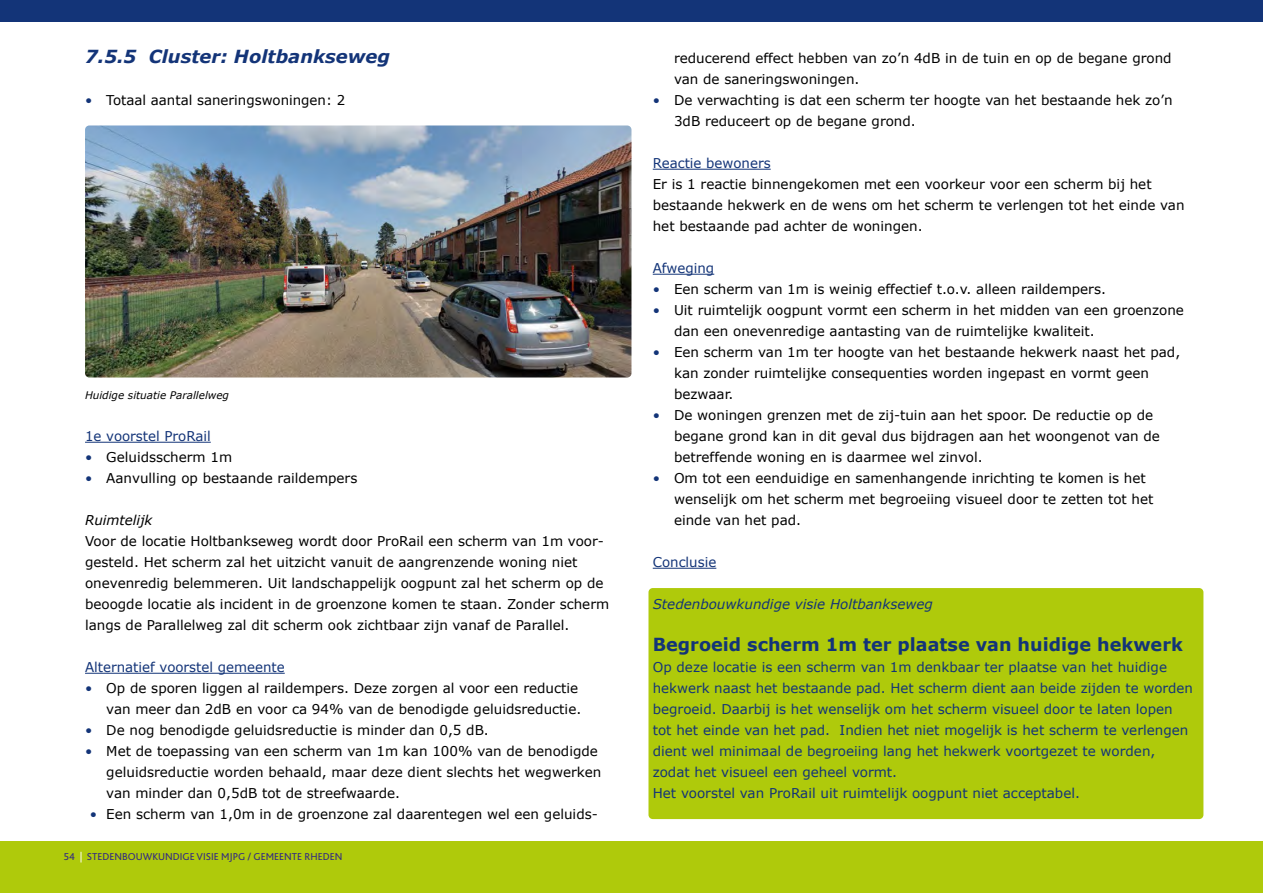
<style>
.page{position:relative;width:1263px;height:893px;background:#fff}
.page>*{position:absolute;margin:0;border:0;box-sizing:border-box;transform-origin:0 0}
.t1{font:700 18px "Verdana";color:#133478}
.t2{font:italic 700 18px "Verdana";color:#133478}
.t3{font:13.5px/21px "Verdana";color:#000}
.t4{font:13.5px/21px "Verdana";color:#133478}
.t5{font:italic 13.5px "Verdana";color:#133478}
.t6{font:italic 13.5px "Verdana";color:#000}
.t7{font:10.5px "Bliss 2";color:#312783}
.t8{font:italic 10.5px "Verdana";color:#000}
.s1{color:#133478}
.s2{color:#fff}
</style>
<div class="page">
<div style="left:648px;top:588px;width:555px;height:231px;background:#afca0b;border-radius:4px"></div>
<div style="left:0;top:842px;width:1263px;height:51px;background:#afca0b"></div>
<div style="left:0;top:0;width:1263px;height:21px;background:#133478"></div>
<hr style="left:85px;top:442px;width:126px;height:1px;background:#133478">
<hr style="left:85px;top:673px;width:200px;height:1px;background:#133478">
<hr style="left:653px;top:169px;width:118px;height:1px;background:#133478">
<hr style="left:653px;top:274px;width:61px;height:1px;background:#133478">
<hr style="left:653px;top:568px;width:63px;height:1px;background:#133478">
<img style="left:85px;top:125px;width:546px;height:252px">
<h1 class="t2" style="left:85px;top:45px;width:306px">7.5.5 Cluster: Holtbankseweg</h1>
<p class="t3" style="left:85px;top:89px;width:262px"><span class="s1">•</span> Totaal aantal saneringswoningen: 2</p>
<p class="t8" style="left:85px;top:389px;width:145px">Huidige situatie Parallelweg</p>
<p class="t4" style="left:85px;top:425px;width:127px">1e voorstel ProRail</p>
<p class="t3" style="left:85px;top:446px;width:149px"><span class="s1">•</span> Geluidsscherm 1m</p>
<p class="t3" style="left:85px;top:467px;width:274px"><span class="s1">•</span> Aanvulling op bestaande raildempers</p>
<p class="t6" style="left:85px;top:512px;width:69px">Ruimtelijk</p>
<p class="t3" style="left:85px;top:530px;width:526px">Voor de locatie Holtbankseweg wordt door ProRail een scherm van 1m voor&shy;gesteld. Het scherm zal het uitzicht vanuit de aangrenzende woning niet onevenredig belemmeren. Uit landschappelijk oogpunt zal het scherm op de beoogde locatie als incident in de groenzone komen te staan. Zonder scherm langs de Parallelweg zal dit scherm ook zichtbaar zijn vanaf de Parallel.</p>
<p class="t4" style="left:85px;top:656px;width:201px">Alternatief voorstel gemeente</p>
<p class="t3" style="left:85px;top:677px;width:498px;text-align:right"><span class="s1">•</span> Op de sporen liggen al raildempers. Deze zorgen al voor een reductie van meer dan 2dB en voor ca 94% van de benodigde geluidsreductie.</p>
<p class="t3" style="left:85px;top:719px;width:405px"><span class="s1">•</span> De nog benodigde geluidsreductie is minder dan 0,5 dB.</p>
<p class="t3" style="left:106px;top:740px;width:496px;text-indent:-21px"><span class="s1">•</span> Met de toepassing van een scherm van 1m kan 100% van de benodigde geluidsreductie worden behaald, maar deze dient slechts het wegwerken van minder dan 0,5dB tot de streefwaarde.</p>
<p class="t3" style="left:90px;top:803px;width:510px"><span class="s1">•</span> Een scherm van 1,0m in de groenzone zal daarentegen wel een geluids-</p>
<p class="t7" style="left:64px;top:850px;width:280px">54 <span class="s2">|</span> STEDENBOUWKUNDIGE VISIE MJPG / GEMEENTE RHEDEN</p>
<p class="t3" style="left:674px;top:47px;width:499px">reducerend effect hebben van zo’n 4dB in de tuin en op de begane grond van de saneringswoningen.</p>
<p class="t3" style="left:674px;top:89px;width:500px;text-indent:-21px"><span class="s1">•</span> De verwachting is dat een scherm ter hoogte van het bestaande hek zo’n<br>3dB reduceert op de begane grond.</p>
<p class="t4" style="left:653px;top:152px;width:119px">Reactie bewoners</p>
<p class="t3" style="left:653px;top:173px;width:533px">Er is 1 reactie binnengekomen met een voorkeur voor een scherm bij het bestaande hekwerk en de wens om het scherm te verlengen tot het einde van het bestaande pad achter de woningen.</p>
<p class="t4" style="left:653px;top:257px;width:63px">Afweging</p>
<p class="t3" style="left:653px;top:278px;width:455px"><span class="s1">•</span> Een scherm van 1m is weinig effectief t.o.v. alleen raildempers.</p>
<p class="t3" style="left:674px;top:299px;width:511px;text-indent:-21px"><span class="s1">•</span> Uit ruimtelijk oogpunt vormt een scherm in het midden van een groenzone dan een onevenredige aantasting van de ruimtelijke kwaliteit.</p>
<p class="t3" style="left:674px;top:341px;width:508px;text-indent:-21px"><span class="s1">•</span> Een scherm van 1m ter hoogte van het bestaande hekwerk naast het pad, kan zonder ruimtelijke consequenties worden ingepast en vormt geen bezwaar.</p>
<p class="t3" style="left:674px;top:404px;width:487px;text-indent:-21px"><span class="s1">•</span> De woningen grenzen met de zij-tuin aan het spoor. De reductie op de begane grond kan in dit geval dus bijdragen aan het woongenot van de betreffende woning en is daarmee wel zinvol.</p>
<p class="t3" style="left:674px;top:467px;width:481px;text-indent:-21px"><span class="s1">•</span> Om tot een eenduidige en samenhangende inrichting te komen is het wenselijk om het scherm met begroeiing visueel door te zetten tot het einde van het pad.</p>
<p class="t4" style="left:653px;top:551px;width:65px">Conclusie</p>
<p class="t5" style="left:653px;top:595px;width:282px">Stedenbouwkundige visie Holtbankseweg</p>
<h1 class="t1" style="left:653px;top:633px;width:532px">Begroeid scherm 1m ter plaatse van huidige hekwerk</h1>
<p class="t4" style="left:653px;top:656px;width:542px">Op deze locatie is een scherm van 1m denkbaar ter plaatse van het huidige hekwerk naast het bestaande pad. Het scherm dient aan beide zijden te worden begroeid. Daarbij is het wenselijk om het scherm visueel door te laten lopen tot het einde van het pad. Indien het niet mogelijk is het scherm te verlengen dient wel minimaal de begroeiing lang het hekwerk voortgezet te worden, zodat het visueel een geheel vormt.<br>Het voorstel van ProRail uit ruimtelijk oogpunt niet acceptabel.</p>
</div>
